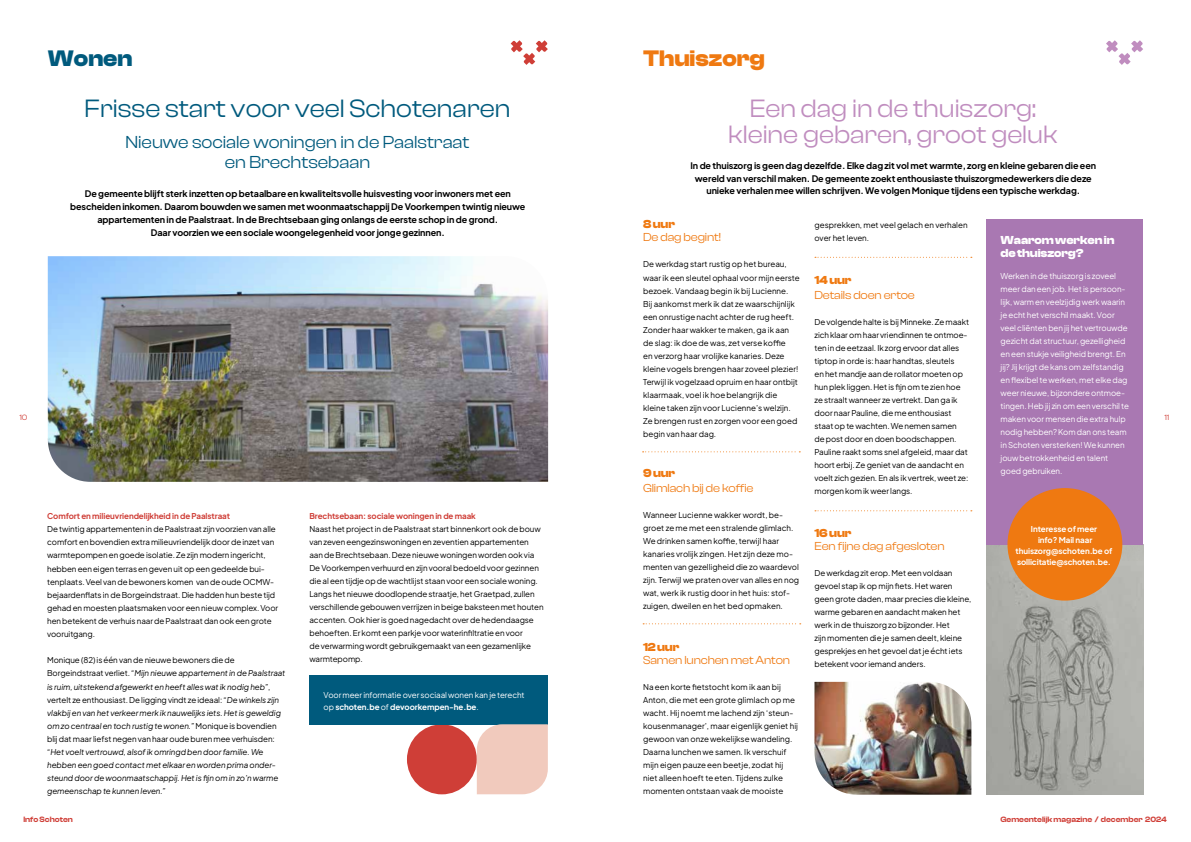
<style>
.page{position:relative;width:1191px;height:842px;background:#fff}
.page>*{position:absolute;margin:0;border:0;box-sizing:border-box;transform-origin:0 0}
.t1{font:26px/26px "Clash Display";color:#c08dbf;text-align:center}
.t2{font:26px "Clash Display";color:#005a7d}
.t3{font:700 23.3px "Clash Display";color:#ef7911}
.t4{font:700 23.3px "Clash Display";color:#005a7d}
.t5{font:18px/20px "Clash Display";color:#005a7d;text-align:center}
.t6{font:12px "Clash Display";letter-spacing:-.01em;color:#ef7911}
.t7{font:700 12px/13px "Clash Display";letter-spacing:-.01em;color:#fff}
.t8{font:700 12px "Clash Display";letter-spacing:-.01em;color:#ef7911}
.t9{font:700 9px/13px "Plus Jakarta Sans";letter-spacing:-.01em;color:#000;text-align:center}
.t10{font:8px/13.1px "Plus Jakarta Sans";letter-spacing:-.01em;color:#000}
.t11{font:italic 8px/13.1px "Plus Jakarta Sans";letter-spacing:-.01em;color:#000}
.t12{font:8px/13px "Plus Jakarta Sans";letter-spacing:-.01em;color:#fff}
.t13{font:700 8px "Plus Jakarta Sans";letter-spacing:-.01em;color:#cf3e37}
.t14{font:700 8px/11px "Plus Jakarta Sans";letter-spacing:-.01em;color:#fff;text-align:center}
.t15{font:600 8px "Clash Display";color:#cf3e37}
.t16{font:8px "Clash Display";color:#cf3e37}
.s1{font-style:normal}
.s2{font-weight:700}
</style>
<div class="page">
<img style="left:986px;top:544px;width:157px;height:250px">
<svg style="left:1106px;top:40px;width:37px;height:25px"></svg>
<svg style="left:510px;top:40px;width:38px;height:25px"></svg>
<img style="left:48px;top:256px;width:500px;height:226px">
<img style="left:814px;top:682px;width:157px;height:113px">
<div style="left:407px;top:724px;width:70px;height:70px;background:#cf3e37;border-radius:50%"></div>
<div style="left:309px;top:675px;width:239px;height:49px;background:#005a7d"></div>
<svg style="left:477px;top:724px;width:71px;height:70px"></svg>
<svg style="left:642px;top:451px;width:158px;height:1px"></svg>
<svg style="left:643px;top:623px;width:157px;height:1px"></svg>
<svg style="left:815px;top:257px;width:157px;height:1px"></svg>
<svg style="left:815px;top:510px;width:157px;height:1px"></svg>
<div style="left:986px;top:219px;width:157px;height:325px;background:#a978b2"></div>
<div style="left:1007px;top:488px;width:115px;height:113px;background:#ef7911;border-radius:50%"></div>
<h2 class="t4" style="left:48px;top:45px;width:86px">Wonen</h2>
<h2 class="t3" style="left:643px;top:45px;width:123px">Thuiszorg</h2>
<h1 class="t1" style="left:728px;top:95px;width:331px">Een dag in de thuiszorg: kleine gebaren, groot geluk</h1>
<h1 class="t2" style="left:85px;top:94px;width:427px">Frisse start voor veel Schotenaren</h1>
<h3 class="t5" style="left:126px;top:132px;width:345px">Nieuwe sociale woningen in de Paalstraat en Brechtsebaan</h3>
<p class="t9" style="left:690px;top:158px;width:407px;line-height:12.5px">In de thuiszorg is geen dag dezelfde. Elke dag zit vol met warmte, zorg en kleine gebaren die een wereld van verschil maken. De gemeente zoekt enthousiaste thuiszorgmedewerkers die deze unieke verhalen mee willen schrijven. We volgen Monique tijdens een typische werkdag.</p>
<p class="t10" style="left:814px;top:217px;width:155px">gesprekken, met veel gelach en verhalen over het leven.</p>
<h3 class="t8" style="left:814px;top:273px;width:38px">14 uur</h3>
<h3 class="t6" style="left:814px;top:288px;width:102px">Details doen ertoe</h3>
<p class="t10" style="left:814px;top:314px;width:156px">De volgende halte is bij Minneke. Ze maakt zich klaar om haar vriendinnen te ontmoe&shy;ten in de eetzaal. Ik zorg ervoor dat alles tiptop in orde is: haar handtas, sleutels<br>en het mandje aan de rollator moeten op hun plek liggen. Het is fijn om te zien hoe ze straalt wanneer ze vertrekt. Dan ga ik door naar Pauline, die me enthousiast staat op te wachten. We nemen samen<br>de post door en doen boodschappen.<br>Pauline raakt soms snel afgeleid, maar dat hoort erbij. Ze geniet van de aandacht en voelt zich gezien. En als ik vertrek, weet ze: morgen kom ik weer langs.</p>
<h3 class="t8" style="left:814px;top:526px;width:38px">16 uur</h3>
<h3 class="t6" style="left:814px;top:539px;width:132px">Een fijne dag afgesloten</h3>
<p class="t10" style="left:814px;top:565px;width:158px">De werkdag zit erop. Met een voldaan gevoel stap ik op mijn fiets. Het waren geen grote daden, maar precies die kleine, warme gebaren en aandacht maken het werk in de thuiszorg zo bijzonder. Het<br>zijn momenten die je samen deelt, kleine gesprekjes en het gevoel dat je écht iets betekent voor iemand anders.</p>
<p class="t9" style="left:70px;top:186px;width:457px">De gemeente blijft sterk inzetten op betaalbare en kwaliteitsvolle huisvesting voor inwoners met een bescheiden inkomen. Daarom bouwden we samen met woonmaatschappij De Voorkempen twintig nieuwe appartementen in de Paalstraat. In de Brechtsebaan ging onlangs de eerste schop in de grond.<br>Daar voorzien we een sociale woongelegenheid voor jonge gezinnen.</p>
<h3 class="t8" style="left:643px;top:218px;width:33px">8 uur</h3>
<h3 class="t6" style="left:643px;top:231px;width:79px">De dag begint!</h3>
<p class="t10" style="left:643px;top:257px;width:158px">De werkdag start rustig op het bureau, waar ik een sleutel ophaal voor mijn eerste bezoek. Vandaag begin ik bij Lucienne.<br>Bij aankomst merk ik dat ze waarschijnlijk een onrustige nacht achter de rug heeft.<br>Zonder haar wakker te maken, ga ik aan de slag: ik doe de was, zet verse koffie<br>en verzorg haar vrolijke kanaries. Deze kleine vogels brengen haar zoveel plezier!<br>Terwijl ik vogelzaad opruim en haar ontbijt klaarmaak, voel ik hoe belangrijk die kleine taken zijn voor Lucienne’s welzijn.<br>Ze brengen rust en zorgen voor een goed begin van haar dag.</p>
<h3 class="t8" style="left:643px;top:466px;width:34px">9 uur</h3>
<h3 class="t6" style="left:643px;top:481px;width:112px">Glimlach bij de koffie</h3>
<p class="t10" style="left:643px;top:507px;width:158px">Wanneer Lucienne wakker wordt, be&shy;groet ze me met een stralende glimlach.<br>We drinken samen koffie, terwijl haar kanaries vrolijk zingen. Het zijn deze mo&shy;menten van gezelligheid die zo waardevol zijn. Terwijl we praten over van alles en nog wat, werk ik rustig door in het huis: stof&shy;zuigen, dweilen en het bed opmaken.</p>
<h3 class="t8" style="left:643px;top:640px;width:38px">12 uur</h3>
<h3 class="t6" style="left:643px;top:653px;width:148px">Samen lunchen met Anton</h3>
<p class="t10" style="left:643px;top:679px;width:156px">Na een korte fietstocht kom ik aan bij Anton, die met een grote glimlach op me wacht. Hij noemt me lachend zijn ‘steun&shy;kousenmanager’, maar eigenlijk geniet hij gewoon van onze wekelijkse wandeling.<br>Daarna lunchen we samen. Ik verschuif mijn eigen pauze een beetje, zodat hij niet alleen hoeft te eten. Tijdens zulke momenten ontstaan vaak de mooiste</p>
<h3 class="t7" style="left:1000px;top:234px;width:115px">Waarom werken in de thuiszorg?</h3>
<p class="t12" style="left:1000px;top:269px;width:130px">Werken in de thuiszorg is zoveel meer dan een job. Het is persoon&shy;lijk, warm en veelzijdig werk waarin je echt het verschil maakt. Voor veel cliënten ben jij het vertrouwde gezicht dat structuur, gezelligheid en een stukje veiligheid brengt. En jij? Jij krijgt de kans om zelfstandig en flexibel te werken, met elke dag weer nieuwe, bijzondere ontmoe&shy;tingen. Heb jij zin om een verschil te maken voor mensen die extra hulp nodig hebben? Kom dan ons team in Schoten versterken! We kunnen jouw betrokkenheid en talent goed gebruiken.</p>
<p class="t16" style="left:19px;top:413px;width:9px">10</p>
<p class="t16" style="left:1164px;top:413px;width:6px">11</p>
<p class="t13" style="left:47px;top:509px;width:184px">Comfort en milieuvriendelijkheid in de Paalstraat</p>
<p class="t10" style="left:47px;top:522px;width:233px">De twintig appartementen in de Paalstraat zijn voorzien van alle comfort en bovendien extra milieuvriendelijk door de inzet van warmtepompen en goede isolatie. Ze zijn modern ingericht, hebben een eigen terras en geven uit op een gedeelde bui&shy;tenplaats. Veel van de bewoners komen van de oude OCMW&shy;bejaardenflats in de Borgeindstraat. Die hadden hun beste tijd gehad en moesten plaatsmaken voor een nieuw complex. Voor hen betekent de verhuis naar de Paalstraat dan ook een grote vooruitgang.</p>
<p class="t11" style="left:47px;top:653px;width:240px"><span class="s1">Monique (82) is één van de nieuwe bewoners die de Borgeindstraat verliet.</span> “Mijn nieuwe appartement in de Paalstraat is ruim, uitstekend afgewerkt en heeft alles wat ik nodig heb”<span class="s1">, vertelt ze enthousiast. De ligging vindt ze ideaal:</span> “De winkels zijn vlakbij en van het verkeer merk ik nauwelijks iets. Het is geweldig om zo centraal en toch rustig te wonen.” <span class="s1">Monique is bovendien blij dat maar liefst negen van haar oude buren mee verhuisden:</span></p>
<p class="t11" style="left:47px;top:745px;width:233px">“Het voelt vertrouwd, alsof ik omringd ben door familie. We hebben een goed contact met elkaar en worden prima onder&shy;steund door de woonmaatschappij. Het is fijn om in zo’n warme gemeenschap te kunnen leven.”</p>
<p class="t13" style="left:309px;top:509px;width:168px">Brechtsebaan: sociale woningen in de maak</p>
<p class="t10" style="left:309px;top:522px;width:236px">Naast het project in de Paalstraat start binnenkort ook de bouw van zeven eengezinswoningen en zeventien appartementen aan de Brechtsebaan. Deze nieuwe woningen worden ook via De Voorkempen verhuurd en zijn vooral bedoeld voor gezinnen die al een tijdje op de wachtlijst staan voor een sociale woning.<br>Langs het nieuwe doodlopende straatje, het Graetpad, zullen verschillende gebouwen verrijzen in beige baksteen met houten accenten. Ook hier is goed nagedacht over de hedendaagse behoeften. Er komt een parkje voor waterinfiltratie en voor<br>de verwarming wordt gebruikgemaakt van een gezamenlijke warmtepomp.</p>
<p class="t12" style="left:324px;top:688px;width:202px;line-height:12.5px">Voor meer informatie over sociaal wonen kan je terecht op <span class="s2">schoten.be</span> of <span class="s2">devoorkempen-he.be</span>.</p>
<p class="t14" style="left:1015px;top:522px;width:98px">Interesse of meer<br>info? Mail naar thuiszorg@schoten.be of sollicitatie@schoten.be.</p>
<p class="t15" style="left:23px;top:815px;width:51px">Info Schoten</p>
<p class="t15" style="left:1000px;top:815px;width:168px">Gemeentelijk magazine / december 2024</p>
</div>
